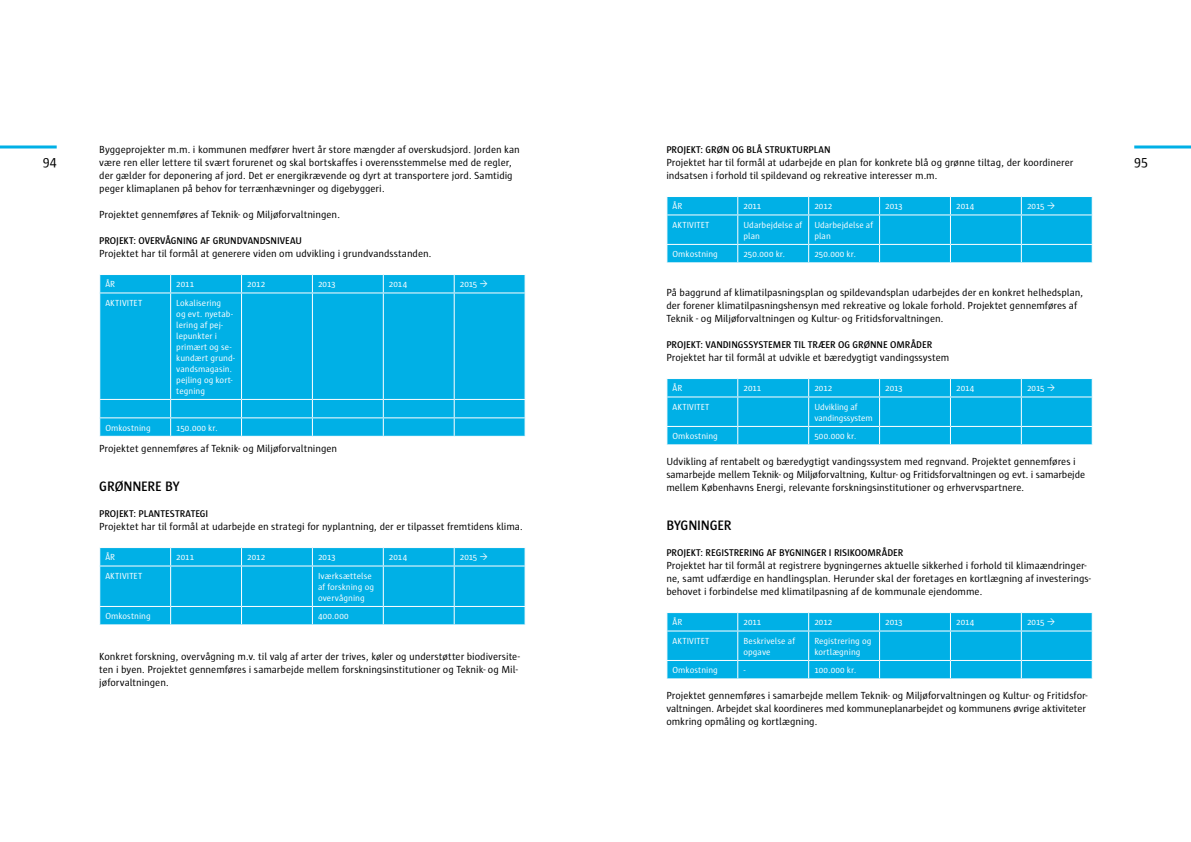
<style>
.page{position:relative;width:1191px;height:842px;background:#fff}
.page>*{position:absolute;margin:0;border:0;box-sizing:border-box;transform-origin:0 0}
.t1{font:600 14px "Sun";letter-spacing:-.015em;color:#000}
.t2{font:14px "Sun";color:#000}
.t3{font:10.5px/13px "Sun";letter-spacing:-.005em;color:#000}
.t4{font:600 10px "Sun";color:#000}
.t5{font:9px/11px "Sun";letter-spacing:.005em;color:#fff}
.t6{font:9px/11px "Sun";letter-spacing:-.015em;color:#fff}
</style>
<div class="page">
<hr style="left:0;top:145px;width:57px;height:3px;background:#00b0e6">
<hr style="left:1134px;top:145px;width:57px;height:3px;background:#00b0e6">
<div style="left:100px;top:275px;width:424px;height:161px;background:#00b0e6"></div>
<svg style="left:99px;top:275px;width:1px;height:17px"></svg>
<svg style="left:170px;top:275px;width:1px;height:17px"></svg>
<svg style="left:241px;top:275px;width:1px;height:17px"></svg>
<svg style="left:312px;top:275px;width:1px;height:17px"></svg>
<svg style="left:383px;top:275px;width:1px;height:17px"></svg>
<svg style="left:454px;top:275px;width:1px;height:17px"></svg>
<svg style="left:524px;top:275px;width:1px;height:17px"></svg>
<hr style="left:99px;top:292px;width:72px;height:1px;background:#fff">
<hr style="left:171px;top:292px;width:70px;height:1px;background:#fff">
<hr style="left:170px;top:293px;width:1px;height:106px;background:#fff">
<hr style="left:241px;top:292px;width:71px;height:1px;background:#fff">
<hr style="left:241px;top:293px;width:1px;height:106px;background:#fff">
<hr style="left:312px;top:292px;width:71px;height:1px;background:#fff">
<hr style="left:312px;top:293px;width:1px;height:106px;background:#fff">
<hr style="left:383px;top:292px;width:71px;height:1px;background:#fff">
<hr style="left:383px;top:293px;width:1px;height:106px;background:#fff">
<hr style="left:454px;top:292px;width:71px;height:1px;background:#fff">
<hr style="left:454px;top:293px;width:1px;height:106px;background:#fff">
<hr style="left:99px;top:399px;width:72px;height:1px;background:#fff">
<hr style="left:171px;top:399px;width:70px;height:1px;background:#fff">
<hr style="left:241px;top:399px;width:71px;height:1px;background:#fff">
<hr style="left:312px;top:399px;width:71px;height:1px;background:#fff">
<hr style="left:383px;top:399px;width:71px;height:1px;background:#fff">
<hr style="left:454px;top:399px;width:71px;height:1px;background:#fff">
<hr style="left:99px;top:417px;width:72px;height:1px;background:#fff">
<svg style="left:99px;top:400px;width:1px;height:36px"></svg>
<hr style="left:171px;top:417px;width:70px;height:1px;background:#fff">
<svg style="left:170px;top:400px;width:1px;height:36px"></svg>
<hr style="left:241px;top:417px;width:71px;height:1px;background:#fff">
<svg style="left:241px;top:400px;width:1px;height:36px"></svg>
<hr style="left:312px;top:417px;width:71px;height:1px;background:#fff">
<svg style="left:312px;top:400px;width:1px;height:36px"></svg>
<hr style="left:383px;top:417px;width:71px;height:1px;background:#fff">
<svg style="left:383px;top:400px;width:1px;height:36px"></svg>
<hr style="left:454px;top:417px;width:71px;height:1px;background:#fff">
<svg style="left:454px;top:400px;width:1px;height:36px"></svg>
<svg style="left:524px;top:400px;width:1px;height:36px"></svg>
<svg style="left:480px;top:281px;width:7px;height:6px"></svg>
<svg style="left:99px;top:547px;width:426px;height:78px;background:#0fb4e7"></svg>
<svg style="left:666px;top:197px;width:426px;height:66px;background:#0eb4e7"></svg>
<svg style="left:666px;top:379px;width:426px;height:66px;background:#0eb4e7"></svg>
<svg style="left:666px;top:613px;width:426px;height:66px;background:#0eb4e7"></svg>
<p class="t4" style="left:666px;top:145px;width:166px">PROJEKT: GRØN OG BLÅ STRUKTURPLAN</p>
<p class="t3" style="left:666px;top:157px;width:408px">Projektet har til formål at udarbejde en plan for konkrete blå og grønne tiltag, der koordinerer indsatsen i forhold til spildevand og rekreative interesser m.m.</p>
<p class="t5" style="left:672px;top:201px;width:11px">ÅR</p>
<p class="t5" style="left:743px;top:201px;width:20px">2011</p>
<p class="t5" style="left:814px;top:201px;width:20px">2012</p>
<p class="t5" style="left:885px;top:201px;width:19px">2013</p>
<p class="t5" style="left:956px;top:201px;width:20px">2014</p>
<p class="t5" style="left:1027px;top:201px;width:19px">2015</p>
<p class="t5" style="left:672px;top:220px;width:38px">AKTIVITET</p>
<p class="t5" style="left:743px;top:220px;width:60px">Udarbejdelse af plan</p>
<p class="t5" style="left:814px;top:220px;width:60px">Udarbejdelse af plan</p>
<p class="t5" style="left:672px;top:249px;width:47px">Omkostning</p>
<p class="t5" style="left:743px;top:249px;width:43px">250.000 kr.</p>
<p class="t5" style="left:814px;top:249px;width:43px">250.000 kr.</p>
<p class="t3" style="left:666px;top:287px;width:418px">På baggrund af klimatilpasningsplan og spildevandsplan udarbejdes der en konkret helhedsplan, der forener klimatilpasningshensyn med rekreative og lokale forhold. Projektet gennemføres af<br>Teknik - og Miljøforvaltningen og Kultur- og Fritidsforvaltningen.</p>
<p class="t4" style="left:666px;top:340px;width:267px">PROJEKT: VANDINGSSYSTEMER TIL TRÆER OG GRØNNE OMRÅDER</p>
<p class="t3" style="left:666px;top:352px;width:284px">Projektet har til formål at udvikle et bæredygtigt vandingssystem</p>
<p class="t5" style="left:672px;top:383px;width:11px">ÅR</p>
<p class="t5" style="left:743px;top:383px;width:20px">2011</p>
<p class="t5" style="left:814px;top:383px;width:20px">2012</p>
<p class="t5" style="left:885px;top:383px;width:19px">2013</p>
<p class="t5" style="left:956px;top:383px;width:20px">2014</p>
<p class="t5" style="left:1027px;top:383px;width:19px">2015</p>
<p class="t5" style="left:672px;top:402px;width:38px">AKTIVITET</p>
<p class="t6" style="left:814px;top:402px;width:60px">Udvikling af vandingssystem</p>
<p class="t5" style="left:672px;top:431px;width:47px">Omkostning</p>
<p class="t5" style="left:814px;top:431px;width:43px">500.000 kr.</p>
<p class="t3" style="left:666px;top:456px;width:420px">Udvikling af rentabelt og bæredygtigt vandingssystem med regnvand. Projektet gennemføres i samarbejde mellem Teknik- og Miljøforvaltning, Kultur- og Fritidsforvaltningen og evt. i samarbejde mellem Københavns Energi, relevante forskningsinstitutioner og erhvervspartnere.</p>
<h1 class="t1" style="left:666px;top:519px;width:67px">BYGNINGER</h1>
<p class="t4" style="left:666px;top:548px;width:238px">PROJEKT: REGISTRERING AF BYGNINGER I RISIKOOMRÅDER</p>
<p class="t3" style="left:666px;top:560px;width:426px">Projektet har til formål at registrere bygningernes aktuelle sikkerhed i forhold til klimaændringer&shy;ne, samt udfærdige en handlingsplan. Herunder skal der foretages en kortlægning af investerings&shy;behovet i forbindelse med klimatilpasning af de kommunale ejendomme.</p>
<p class="t5" style="left:672px;top:617px;width:11px">ÅR</p>
<p class="t5" style="left:743px;top:617px;width:20px">2011</p>
<p class="t5" style="left:814px;top:617px;width:20px">2012</p>
<p class="t5" style="left:885px;top:617px;width:19px">2013</p>
<p class="t5" style="left:956px;top:617px;width:20px">2014</p>
<p class="t5" style="left:1027px;top:617px;width:19px">2015</p>
<p class="t5" style="left:672px;top:636px;width:38px">AKTIVITET</p>
<p class="t5" style="left:743px;top:636px;width:53px">Beskrivelse af opgave</p>
<p class="t5" style="left:814px;top:636px;width:59px">Registrering og kortlægning</p>
<p class="t5" style="left:672px;top:665px;width:47px">Omkostning</p>
<p class="t5" style="left:743px;top:665px;width:4px">-</p>
<p class="t5" style="left:814px;top:665px;width:43px">100.000 kr.</p>
<p class="t3" style="left:666px;top:690px;width:423px">Projektet gennemføres i samarbejde mellem Teknik- og Miljøforvaltningen og Kultur- og Fritidsfor&shy;valtningen. Arbejdet skal koordineres med kommuneplanarbejdet og kommunens øvrige aktiviteter omkring opmåling og kortlægning.</p>
<p class="t3" style="left:99px;top:144px;width:422px">Byggeprojekter m.m. i kommunen medfører hvert år store mængder af overskudsjord. Jorden kan være ren eller lettere til svært forurenet og skal bortskaffes i overensstemmelse med de regler, der gælder for deponering af jord. Det er energikrævende og dyrt at transportere jord. Samtidig peger klimaplanen på behov for terrænhævninger og digebyggeri.</p>
<p class="t3" style="left:99px;top:209px;width:242px">Projektet gennemføres af Teknik- og Miljøforvaltningen.</p>
<p class="t4" style="left:99px;top:236px;width:204px">PROJEKT: OVERVÅGNING AF GRUNDVANDSNIVEAU</p>
<p class="t3" style="left:99px;top:248px;width:334px">Projektet har til formål at generere viden om udvikling i grundvandsstanden.</p>
<p class="t5" style="left:105px;top:279px;width:11px">ÅR</p>
<p class="t5" style="left:176px;top:279px;width:20px">2011</p>
<p class="t5" style="left:247px;top:279px;width:20px">2012</p>
<p class="t5" style="left:318px;top:279px;width:19px">2013</p>
<p class="t5" style="left:389px;top:279px;width:20px">2014</p>
<p class="t5" style="left:460px;top:279px;width:19px">2015</p>
<p class="t5" style="left:105px;top:298px;width:38px">AKTIVITET</p>
<p class="t5" style="left:176px;top:298px;width:60px">Lokalisering<br>og evt. nyetab&shy;lering af pej&shy;lepunkter i primært og se&shy;kundært grund&shy;vandsmagasin. pejling og kort&shy;tegning</p>
<p class="t5" style="left:105px;top:423px;width:47px">Omkostning</p>
<p class="t5" style="left:176px;top:423px;width:43px">150.000 kr.</p>
<p class="t3" style="left:99px;top:443px;width:239px">Projektet gennemføres af Teknik- og Miljøforvaltningen</p>
<h1 class="t1" style="left:99px;top:480px;width:82px">GRØNNERE BY</h1>
<p class="t4" style="left:99px;top:509px;width:111px">PROJEKT: PLANTESTRATEGI</p>
<p class="t3" style="left:99px;top:521px;width:425px">Projektet har til formål at udarbejde en strategi for nyplantning, der er tilpasset fremtidens klima.</p>
<p class="t5" style="left:105px;top:552px;width:11px">ÅR</p>
<p class="t5" style="left:176px;top:552px;width:20px">2011</p>
<p class="t5" style="left:247px;top:552px;width:20px">2012</p>
<p class="t5" style="left:318px;top:552px;width:19px">2013</p>
<p class="t5" style="left:389px;top:552px;width:20px">2014</p>
<p class="t5" style="left:460px;top:552px;width:19px">2015</p>
<p class="t5" style="left:105px;top:571px;width:38px">AKTIVITET</p>
<p class="t5" style="left:318px;top:571px;width:57px">Iværksættelse af forskning og overvågning</p>
<p class="t5" style="left:105px;top:611px;width:47px">Omkostning</p>
<p class="t5" style="left:318px;top:611px;width:32px">400.000</p>
<p class="t3" style="left:99px;top:651px;width:422px">Konkret forskning, overvågning m.v. til valg af arter der trives, køler og understøtter biodiversite&shy;ten i byen. Projektet gennemføres i samarbejde mellem forskningsinstitutioner og Teknik- og Mil&shy;jøforvaltningen.</p>
<h1 class="t2" style="left:43px;top:156px;width:15px">94</h1>
<h1 class="t2" style="left:1134px;top:156px;width:15px">95</h1>
</div>
